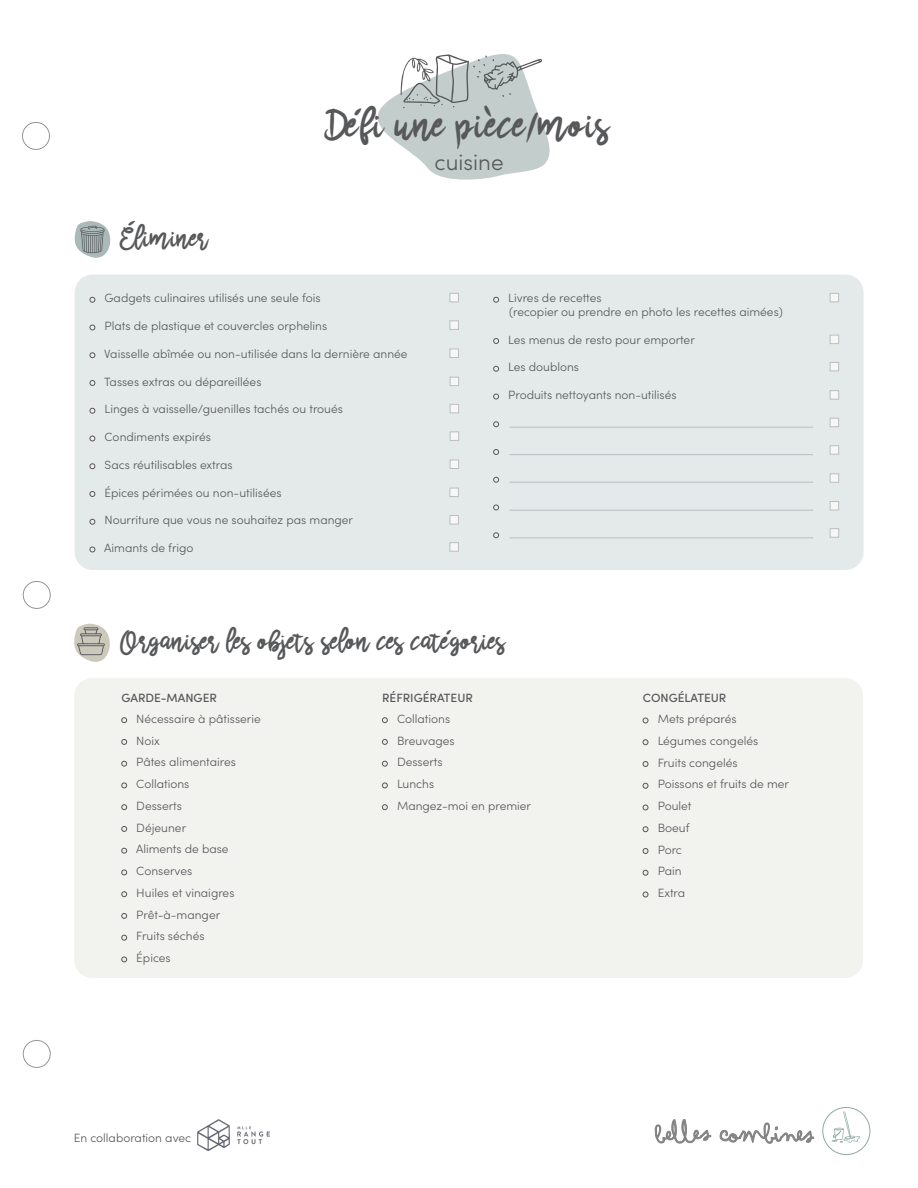
<style>
.page{position:relative;width:918px;height:1188px;background:#fff}
.page>*{position:absolute;margin:0;border:0;box-sizing:border-box;transform-origin:0 0}
.t1{font:37.5px "Scrivimi";letter-spacing:.025em;color:#57585a}
.t2{font:25.5px "Scrivimi";color:#57585a}
.t3{font:300 22.5px "Sofia Pro";color:#57585a}
.t4{font:300 12px/21.8px "Sofia Pro";color:#57585a}
.t5{font:500 12px "Sofia Pro";color:#57585a}
</style>
<div class="page">
<svg style="left:655px;top:1119px;width:56px;height:24px"></svg>
<svg style="left:720px;top:1123px;width:94px;height:21px"></svg>
<svg style="left:22px;top:122px;width:28px;height:946px"></svg>
<svg style="left:830px;top:1111px;width:31px;height:33px"></svg>
<div style="left:822px;top:1107px;width:48px;height:48px;border:1px solid #91a9a5;border-radius:50%"></div>
<img style="left:198px;top:1120px;width:71px;height:31px">
<div style="left:74px;top:678px;width:789px;height:300px;background:#f2f2ef;border-radius:18px"></div>
<div style="left:75px;top:275px;width:789px;height:295px;background:#e4eae9;border-radius:18px"></div>
<svg style="left:90px;top:297px;width:5px;height:5px"></svg>
<svg style="left:90px;top:325px;width:5px;height:5px"></svg>
<svg style="left:90px;top:353px;width:5px;height:5px"></svg>
<svg style="left:90px;top:380px;width:5px;height:6px"></svg>
<svg style="left:90px;top:408px;width:5px;height:5px"></svg>
<svg style="left:90px;top:436px;width:5px;height:5px"></svg>
<svg style="left:90px;top:464px;width:5px;height:5px"></svg>
<svg style="left:90px;top:491px;width:5px;height:6px"></svg>
<svg style="left:90px;top:519px;width:5px;height:5px"></svg>
<svg style="left:90px;top:547px;width:5px;height:5px"></svg>
<svg style="left:493px;top:297px;width:6px;height:5px"></svg>
<svg style="left:493px;top:338px;width:6px;height:6px"></svg>
<svg style="left:493px;top:366px;width:6px;height:5px"></svg>
<svg style="left:493px;top:394px;width:6px;height:5px"></svg>
<svg style="left:493px;top:422px;width:6px;height:5px"></svg>
<svg style="left:493px;top:449px;width:6px;height:6px"></svg>
<svg style="left:493px;top:477px;width:6px;height:5px"></svg>
<svg style="left:493px;top:505px;width:6px;height:5px"></svg>
<svg style="left:493px;top:533px;width:6px;height:5px"></svg>
<div style="left:830px;top:293px;width:9px;height:9px;background:#f7f7f6;border:1px solid #bcbdc0"></div>
<div style="left:830px;top:362px;width:9px;height:9px;background:#f7f7f6;border:1px solid #bcbdc0"></div>
<div style="left:830px;top:418px;width:9px;height:9px;background:#f7f7f6;border:1px solid #bcbdc0"></div>
<div style="left:450px;top:404px;width:9px;height:9px;background:#f7f7f6;border:1px solid #bcbdc0"></div>
<div style="left:830px;top:335px;width:9px;height:9px;background:#f7f7f6;border:1px solid #bcbdc0"></div>
<div style="left:830px;top:390px;width:9px;height:10px;background:#f7f7f6;border:1px solid #bcbdc0"></div>
<div style="left:450px;top:377px;width:9px;height:9px;background:#f7f7f6;border:1px solid #bcbdc0"></div>
<div style="left:830px;top:445px;width:9px;height:10px;background:#f7f7f6;border:1px solid #bcbdc0"></div>
<div style="left:450px;top:431px;width:9px;height:10px;background:#f7f7f6;border:1px solid #bcbdc0"></div>
<div style="left:830px;top:473px;width:9px;height:10px;background:#f7f7f6;border:1px solid #bcbdc0"></div>
<div style="left:830px;top:501px;width:9px;height:9px;background:#f7f7f6;border:1px solid #bcbdc0"></div>
<div style="left:830px;top:528px;width:9px;height:10px;background:#f7f7f6;border:1px solid #bcbdc0"></div>
<div style="left:450px;top:460px;width:9px;height:9px;background:#f7f7f6;border:1px solid #bcbdc0"></div>
<div style="left:450px;top:488px;width:9px;height:9px;background:#f7f7f6;border:1px solid #bcbdc0"></div>
<div style="left:450px;top:515px;width:9px;height:9px;background:#f7f7f6;border:1px solid #bcbdc0"></div>
<div style="left:450px;top:542px;width:9px;height:10px;background:#f7f7f6;border:1px solid #bcbdc0"></div>
<div style="left:450px;top:293px;width:9px;height:9px;background:#f7f7f6;border:1px solid #bcbdc0"></div>
<div style="left:450px;top:320px;width:9px;height:10px;background:#f7f7f6;border:1px solid #bcbdc0"></div>
<div style="left:450px;top:349px;width:9px;height:9px;background:#f7f7f6;border:1px solid #bcbdc0"></div>
<hr style="left:509px;top:454px;width:304px;height:1px;background:#bcbdc0">
<hr style="left:509px;top:482px;width:304px;height:1px;background:#bcbdc0">
<hr style="left:509px;top:510px;width:304px;height:1px;background:#bcbdc0">
<svg style="left:74px;top:221px;width:37px;height:37px"></svg>
<hr style="left:509px;top:538px;width:304px;height:1px;background:#bcbdc0">
<svg style="left:377px;top:54px;width:173px;height:126px"></svg>
<hr style="left:509px;top:427px;width:304px;height:1px;background:#bcbdc0">
<svg style="left:122px;top:717px;width:5px;height:6px"></svg>
<svg style="left:122px;top:739px;width:5px;height:6px"></svg>
<svg style="left:122px;top:761px;width:5px;height:5px"></svg>
<svg style="left:122px;top:783px;width:5px;height:5px"></svg>
<svg style="left:122px;top:804px;width:5px;height:6px"></svg>
<svg style="left:122px;top:826px;width:5px;height:6px"></svg>
<svg style="left:122px;top:848px;width:5px;height:5px"></svg>
<svg style="left:122px;top:870px;width:5px;height:5px"></svg>
<svg style="left:122px;top:891px;width:5px;height:6px"></svg>
<svg style="left:122px;top:913px;width:5px;height:6px"></svg>
<svg style="left:122px;top:935px;width:5px;height:5px"></svg>
<svg style="left:122px;top:957px;width:5px;height:5px"></svg>
<svg style="left:382px;top:717px;width:6px;height:6px"></svg>
<svg style="left:382px;top:739px;width:6px;height:6px"></svg>
<svg style="left:382px;top:761px;width:6px;height:5px"></svg>
<svg style="left:382px;top:783px;width:6px;height:5px"></svg>
<svg style="left:382px;top:804px;width:6px;height:6px"></svg>
<svg style="left:643px;top:718px;width:5px;height:5px"></svg>
<svg style="left:643px;top:740px;width:5px;height:5px"></svg>
<svg style="left:643px;top:761px;width:5px;height:6px"></svg>
<svg style="left:643px;top:783px;width:5px;height:5px"></svg>
<svg style="left:643px;top:805px;width:5px;height:5px"></svg>
<svg style="left:643px;top:827px;width:5px;height:5px"></svg>
<svg style="left:643px;top:848px;width:5px;height:6px"></svg>
<svg style="left:643px;top:870px;width:5px;height:5px"></svg>
<svg style="left:643px;top:892px;width:5px;height:5px"></svg>
<svg style="left:74px;top:624px;width:36px;height:38px"></svg>
<h2 class="t2" style="left:121px;top:218px;width:89px">Éliminer</h2>
<h1 class="t1" style="left:328px;top:96px;width:283px">Défi une pièce/mois</h1>
<h3 class="t3" style="left:435px;top:145px;width:71px">cuisine</h3>
<p class="t4" style="left:105px;top:287px;width:218px">Gadgets culinaires utilisés une seule fois</p>
<p class="t4" style="left:105px;top:314px;width:224px">Plats de plastique et couvercles orphelins</p>
<p class="t4" style="left:104px;top:342px;width:305px">Vaisselle abîmée ou non-utilisée dans la dernière année</p>
<p class="t4" style="left:104px;top:370px;width:159px">Tasses extras ou dépareillées</p>
<p class="t4" style="left:105px;top:398px;width:240px">Linges à vaisselle/guenilles tachés ou troués</p>
<p class="t4" style="left:105px;top:425px;width:108px">Condiments expirés</p>
<p class="t4" style="left:105px;top:453px;width:130px">Sacs réutilisables extras</p>
<p class="t4" style="left:105px;top:481px;width:179px">Épices périmées ou non-utilisées</p>
<p class="t4" style="left:105px;top:509px;width:250px">Nourriture que vous ne souhaitez pas manger</p>
<p class="t4" style="left:104px;top:536px;width:91px">Aimants de frigo</p>
<p class="t4" style="left:508px;top:291px;width:276px;line-height:13.5px">Livres de recettes<br>(recopier ou prendre en photo les recettes aimées)</p>
<p class="t4" style="left:508px;top:328px;width:188px">Les menus de resto pour emporter</p>
<p class="t4" style="left:508px;top:356px;width:72px">Les doublons</p>
<p class="t4" style="left:508px;top:383px;width:170px">Produits nettoyants non-utilisés</p>
<h2 class="t2" style="left:120px;top:621px;width:387px">Organiser les objets selon ces catégories</h2>
<p class="t5" style="left:122px;top:689px;width:97px">GARDE-MANGER</p>
<p class="t4" style="left:136px;top:707px;width:126px">Nécessaire à pâtisserie<br>Noix<br>Pâtes alimentaires<br>Collations<br>Desserts<br>Déjeuner<br>Aliments de base<br>Conserves<br>Huiles et vinaigres<br>Prêt-à-manger<br>Fruits séchés<br>Épices</p>
<p class="t4" style="left:74px;top:1127px;width:119px">En collaboration avec</p>
<p class="t5" style="left:382px;top:689px;width:92px">RÉFRIGÉRATEUR</p>
<p class="t4" style="left:397px;top:707px;width:136px">Collations<br>Breuvages<br>Desserts<br>Lunchs<br>Mangez-moi en premier</p>
<p class="t5" style="left:643px;top:689px;width:85px">CONGÉLATEUR</p>
<p class="t4" style="left:658px;top:707px;width:133px">Mets préparés<br>Légumes congelés<br>Fruits congelés<br>Poissons et fruits de mer<br>Poulet<br>Boeuf<br>Porc<br>Pain<br>Extra</p>
</div>
